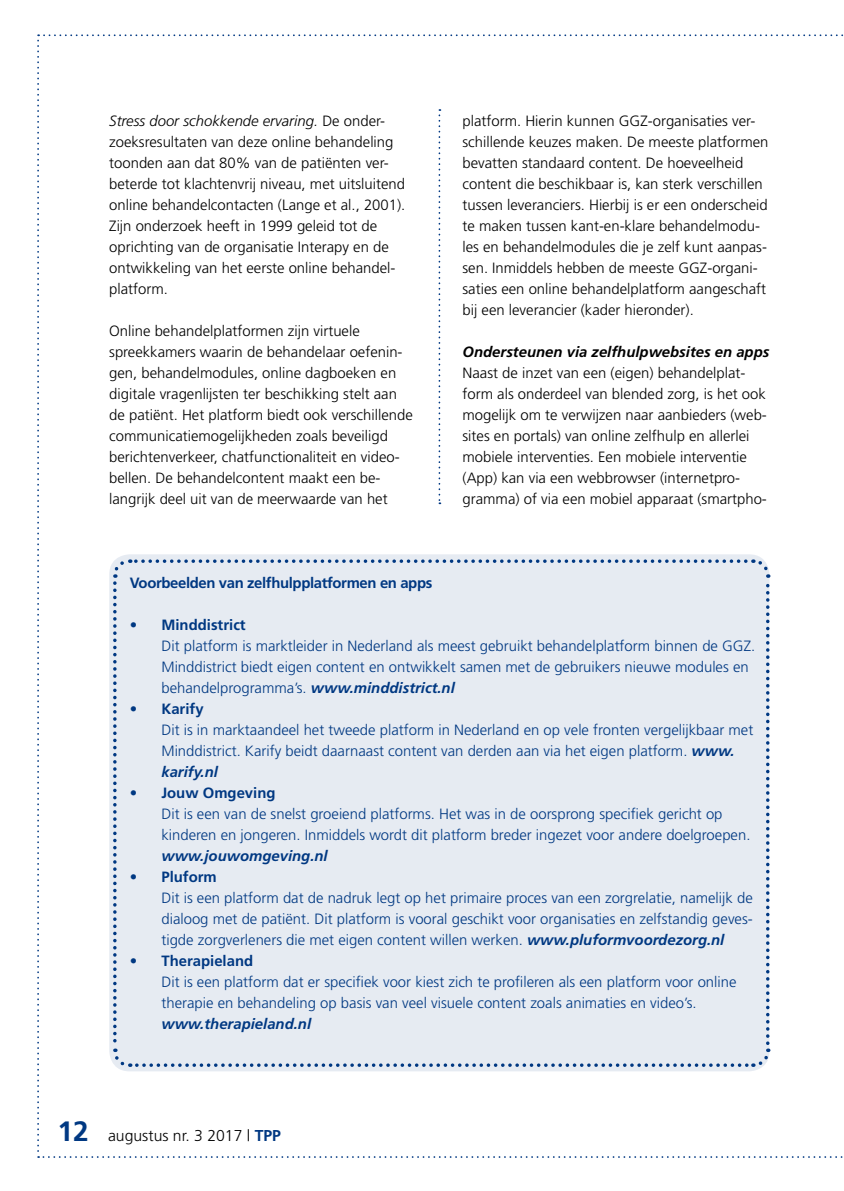
<style>
.page{position:relative;width:844px;height:1191px;background:#fff}
.page>*{position:absolute;margin:0;border:0;box-sizing:border-box;transform-origin:0 0}
.t1{font:300 15.75px "Frutiger";color:#000}
.t2{font:300 14.88px/21px "Frutiger";color:#000}
.t3{font:300 14.88px/21px "Frutiger";color:#003882}
.t4{font:700 14.88px "Frutiger";color:#003882}
.t5{font:700 14.88px "Frutiger";letter-spacing:-.025em;color:#003882}
.t6{font:italic 700 14.88px "Frutiger";color:#003882}
.t7{font:italic 700 14.88px "Frutiger";color:#000}
.s1{font-style:italic}
.s2{font-weight:700;font-style:italic}
.s3{font-weight:700;font-size:28px;color:#003882}
.s4{font-weight:700;color:#003882}
</style>
<div class="page">
<div style="left:109px;top:554px;width:660px;height:517px;background:#e6ebf2;border-radius:20px"></div>
<p class="t2" style="left:109px;top:110px;width:297px"><span class="s1">Stress door schokkende ervaring.</span> De onder&shy;zoeksresultaten van deze online behandeling toonden aan dat 80% van de patiënten ver&shy;beterde tot klachtenvrij niveau, met uitsluitend online behandelcontacten (Lange et al., 2001).<br>Zijn onderzoek heeft in 1999 geleid tot de oprichting van de organisatie Interapy en de ontwikkeling van het eerste online behandel&shy;platform.</p>
<p class="t2" style="left:109px;top:320px;width:305px">Online behandelplatformen zijn virtuele spreekkamers waarin de behandelaar oefenin&shy;gen, behandelmodules, online dagboeken en digitale vragenlijsten ter beschikking stelt aan de patiënt. Het platform biedt ook verschillende communicatiemogelijkheden zoals beveiligd berichtenverkeer, chatfunctionaliteit en video&shy;bellen. De behandelcontent maakt een be&shy;langrijk deel uit van de meerwaarde van het</p>
<p class="t2" style="left:462px;top:110px;width:307px">platform. Hierin kunnen GGZ-organisaties ver&shy;schillende keuzes maken. De meeste platformen bevatten standaard content. De hoeveelheid content die beschikbaar is, kan sterk verschillen tussen leveranciers. Hierbij is er een onderscheid te maken tussen kant-en-klare behandelmodu&shy;les en behandelmodules die je zelf kunt aanpas&shy;sen. Inmiddels hebben de meeste GGZ-organi&shy;saties een online behandelplatform aangeschaft bij een leverancier (kader hieronder).</p>
<p class="t7" style="left:462px;top:343px;width:308px">Ondersteunen via zelfhulpwebsites en apps</p>
<p class="t2" style="left:462px;top:362px;width:306px">Naast de inzet van een (eigen) behandelplat&shy;form als onderdeel van blended zorg, is het ook mogelijk om te verwijzen naar aanbieders (web&shy;sites en portals) van online zelfhulp en allerlei mobiele interventies. Een mobiele interventie (App) kan via een webbrowser (internetpro&shy;gramma) of via een mobiel apparaat (smartpho-</p>
<p class="t5" style="left:130px;top:574px;width:304px">Voorbeelden van zelfhulpplatformen en apps</p>
<p class="t4" style="left:130px;top:616px;width:117px">• Minddistrict</p>
<p class="t3" style="left:161px;top:635px;width:595px">Dit platform is marktleider in Nederland als meest gebruikt behandelplatform binnen de GGZ.<br>Minddistrict biedt eigen content en ontwikkelt samen met de gebruikers nieuwe modules en behandelprogramma’s. <span class="s2">www.minddistrict.nl</span></p>
<p class="t4" style="left:130px;top:700px;width:75px">• Karify</p>
<p class="t3" style="left:161px;top:719px;width:593px">Dit is in marktaandeel het tweede platform in Nederland en op vele fronten vergelijkbaar met<br>Minddistrict. Karify beidt daarnaast content van derden aan via het eigen platform. <span class="s2">www. karify.nl</span></p>
<p class="t4" style="left:130px;top:784px;width:147px">• Jouw Omgeving</p>
<p class="t3" style="left:161px;top:803px;width:590px">Dit is een van de snelst groeiend platforms. Het was in de oorsprong specifiek gericht op kinderen en jongeren. Inmiddels wordt dit platform breder ingezet voor andere doelgroepen.</p>
<p class="t6" style="left:161px;top:847px;width:168px">www.jouwomgeving.nl</p>
<p class="t4" style="left:130px;top:868px;width:88px">• Pluform</p>
<p class="t3" style="left:161px;top:887px;width:592px;text-align:justify">Dit is een platform dat de nadruk legt op het primaire proces van een zorgrelatie, namelijk de dialoog met de patiënt. Dit platform is vooral geschikt voor organisaties en zelfstandig geves&shy;tigde zorgverleners die met eigen content willen werken. <span class="s2">www.pluformvoordezorg.nl</span></p>
<p class="t4" style="left:130px;top:952px;width:125px">• Therapieland</p>
<p class="t3" style="left:161px;top:971px;width:576px">Dit is een platform dat er specifiek voor kiest zich te profileren als een platform voor online therapie en behandeling op basis van veel visuele content zoals animaties en video’s.</p>
<p class="t6" style="left:161px;top:1015px;width:151px">www.therapieland.nl</p>
<p class="t1" style="left:57px;top:1126px;width:225px"><span class="s3">12</span> augustus nr. 3 2017 | <span class="s4">TPP</span></p>
</div>
